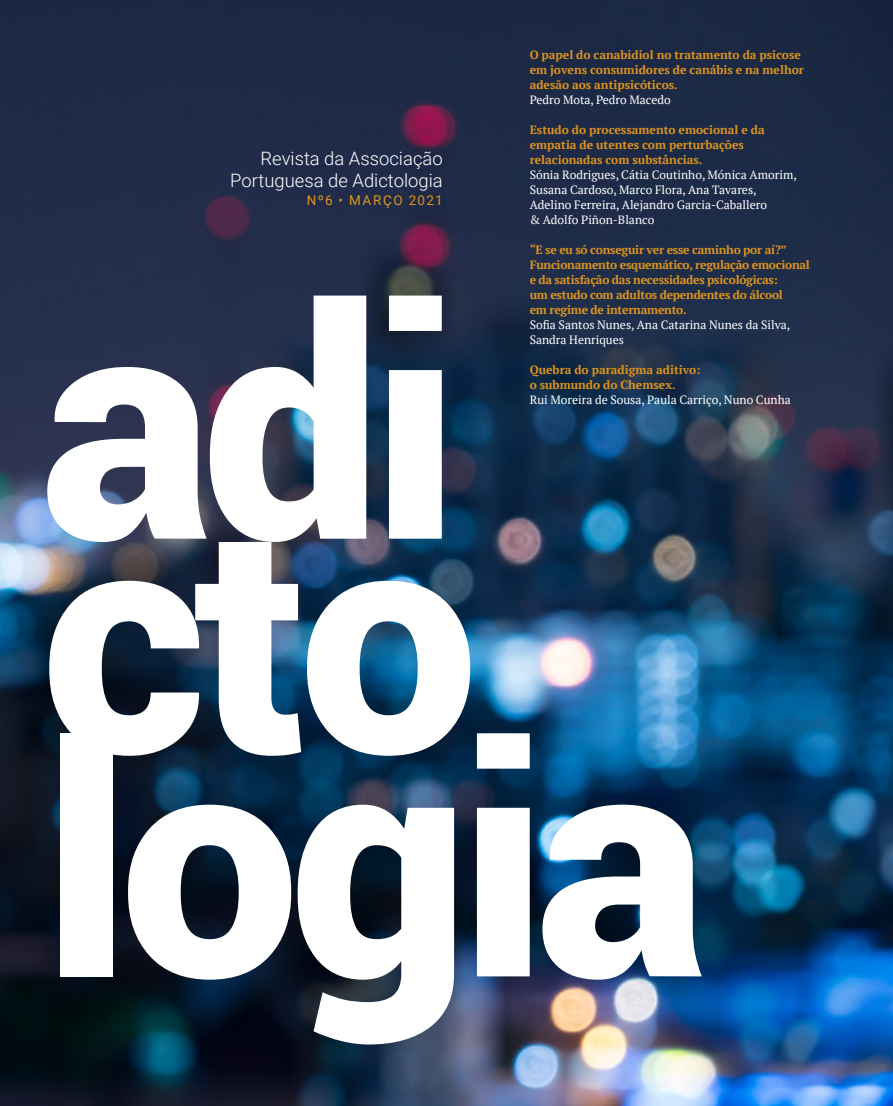
<style>
.page{position:relative;width:893px;height:1106px;background:#fff}
.page>*{position:absolute;margin:0;border:0;box-sizing:border-box;transform-origin:0 0}
.t1{font:300 18.45px/22.2px "Roboto";color:#fff;text-align:right}
.t2{font:13.5px "Roboto";letter-spacing:.105em;color:#dd941d}
.t3{font:12px/15px "PT Serif";color:#fff}
.t4{font:700 12px/15px "PT Serif";color:#dd941d}
.t5{font:700 12px/15px "PT Serif";letter-spacing:-.02em;color:#dd941d}
</style>
<div class="page">
<img style="left:0;top:0;width:893px;height:1106px">
<svg style="left:47px;top:295px;width:423px;height:460px"></svg>
<div style="left:60px;top:733px;width:52px;height:243px;background:#fff"></div>
<svg style="left:128px;top:804px;width:163px;height:175px"></svg>
<svg style="left:298px;top:804px;width:156px;height:240px"></svg>
<svg style="left:477px;top:733px;width:53px;height:243px"></svg>
<svg style="left:542px;top:804px;width:160px;height:175px"></svg>
<h1 class="t1" style="left:230px;top:147px;width:214px">Revista da Associação<br>Portuguesa de Adictologia</h1>
<p class="t2" style="left:307px;top:191px;width:138px">Nº6 • MARÇO 2021</p>
<p class="t4" style="left:530px;top:47px;width:276px">O papel do canabidiol no tratamento da psicose em jovens consumidores de canábis e na melhor adesão aos antipsicóticos.</p>
<p class="t3" style="left:530px;top:92px;width:143px">Pedro Mota, Pedro Macedo</p>
<p class="t4" style="left:530px;top:122px;width:236px">Estudo do processamento emocional e da empatia de utentes com perturbações relacionadas com substâncias.</p>
<p class="t3" style="left:530px;top:167px;width:269px">Sónia Rodrigues, Cátia Coutinho, Mónica Amorim, Susana Cardoso, Marco Flora, Ana Tavares, Adelino Ferreira, Alejandro Garcia‑Caballero<br>&amp; Adolfo Piñon‑Blanco</p>
<p class="t5" style="left:530px;top:242px;width:282px">“E se eu só conseguir ver esse caminho por aí?” Funcionamento esquemático, regulação emocional e da satisfação das necessidades psicológicas:<br>um estudo com adultos dependentes do álcool<br>em regime de internamento.</p>
<p class="t3" style="left:530px;top:317px;width:262px">Sofia Santos Nunes, Ana Catarina Nunes da Silva,<br>Sandra Henriques</p>
<p class="t4" style="left:530px;top:362px;width:172px">Quebra do paradigma aditivo: o submundo do Chemsex.</p>
<p class="t3" style="left:530px;top:392px;width:263px">Rui Moreira de Sousa, Paula Carriço, Nuno Cunha</p>
</div>
